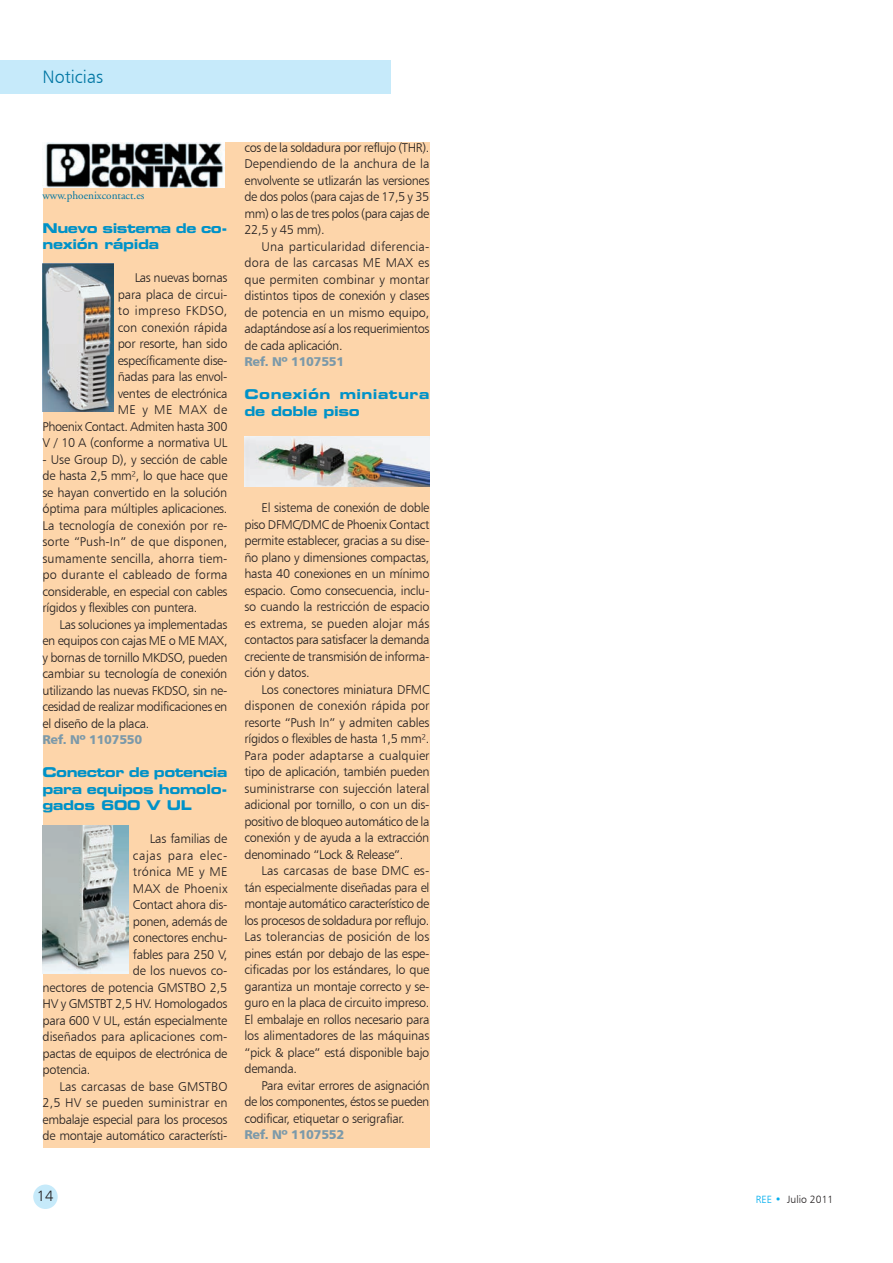
<style>
.page{position:relative;width:893px;height:1263px;background:#fff}
.page>*{position:absolute;margin:0;border:0;box-sizing:border-box;transform-origin:0 0}
.t1{font:18px "Humanist 777 BT Light B";color:#0076a3}
.t2{font:15px "Humanist 777 BT Light B";color:#231f20}
.t3{font:13.5px/16.5px "Eurostile Bold Extended Two";letter-spacing:-.03em;color:#0092c8}
.t4{font:13.5px/16.5px "Eurostile Bold Extended Two";letter-spacing:.03em;color:#0092c8}
.t5{font:12.75px/16.5px "Humanist 777 BT Light B";letter-spacing:-.025em;color:#231f20;text-align:justify}
.t6{font:12.75px "Humanist 777 BT Black B";letter-spacing:-.025em;color:#7b99a9}
.t7{font:12.75px "Humanist 777 BT Light B";color:#231f20}
.t8{font:12.75px "Humanist 777 BT Light B";letter-spacing:.01em;color:#231f20}
.t9{font:12.75px "Humanist 777 BT Light B";letter-spacing:.015em;color:#231f20}
.t10{font:12.75px "Humanist 777 BT Light B";letter-spacing:.005em;color:#231f20}
.t11{font:12.75px "Humanist 777 BT Light B";letter-spacing:.045em;color:#231f20}
.t12{font:11.25px "Adobe Garamond";color:#0076a3}
.t13{font:10.5px "Humanist 777 BT Light B";color:#231f20}
.s1{color:#00aeef}
</style>
<div class="page">
<div style="left:33px;top:1184px;width:25px;height:25px;background:#c6eafa;border-radius:50%"></div>
<div style="left:0;top:61px;width:391px;height:33px;background:#c6eafa"></div>
<div style="left:43px;top:142px;width:386px;height:1006px;background:#fdd5aa"></div>
<img style="left:43px;top:142px;width:182px;height:46px">
<img style="left:43px;top:264px;width:70px;height:148px">
<img style="left:43px;top:825px;width:86px;height:148px">
<img style="left:245px;top:437px;width:184px;height:49px">
<h1 class="t1" style="left:43px;top:65px;width:62px">Noticias</h1>
<p class="t12" style="left:43px;top:189px;width:103px">www.phoenixcontact.es</p>
<p class="t3" style="left:43px;top:219px;width:186px">Nuevo sistema de co&shy;nexión rápida</p>
<p class="t5" style="left:43px;top:269px;width:186px;text-align:right">Las nuevas bornas<br>para placa de circui-<br>to impreso FKDSO,<br>con conexión rápida<br>por resorte, han sido específicamente dise-<br>ñadas para las envol-<br>ventes de electrónica<br>ME y ME MAX de<br>Phoenix Contact. Admiten hasta 300<br>V / 10 A (conforme a normativa UL</p>
<p class="t5" style="left:43px;top:451px;width:187px">- Use Group D), y sección de cable de hasta 2,5 mm², lo que hace que se hayan convertido en la solución óptima para múltiples aplicaciones.<br>La tecnología de conexión por re&shy;sorte “Push-In” de que disponen, sumamente sencilla, ahorra tiem&shy;po durante el cableado de forma considerable, en especial con cables rígidos y flexibles con puntera.</p>
<p class="t5" style="left:43px;top:616px;width:187px;text-indent:17px">Las soluciones ya implementadas en equipos con cajas ME o ME MAX, y bornas de tornillo MKDSO, pueden cambiar su tecnología de conexión utilizando las nuevas FKDSO, sin ne&shy;cesidad de realizar modificaciones en el diseño de la placa.</p>
<p class="t6" style="left:43px;top:732px;width:101px">Ref. Nº 1107550</p>
<p class="t3" style="left:43px;top:764px;width:186px;text-align:justify">Conector de potencia para equipos homolo&shy;gados 600 V UL</p>
<p class="t5" style="left:150px;top:830px;width:79px">Las familias de</p>
<p class="t11" style="left:133px;top:848px;width:96px">cajas para elec-</p>
<p class="t9" style="left:133px;top:864px;width:96px">trónica ME y ME</p>
<p class="t9" style="left:133px;top:881px;width:96px">MAX de Phoenix</p>
<p class="t5" style="left:133px;top:896px;width:96px">Contact ahora dis-</p>
<p class="t5" style="left:133px;top:913px;width:96px">ponen, además de</p>
<p class="t5" style="left:133px;top:929px;width:96px">conectores enchu-</p>
<p class="t5" style="left:133px;top:946px;width:96px">fables para 250 V,</p>
<p class="t5" style="left:133px;top:962px;width:96px">de los nuevos co-</p>
<p class="t5" style="left:43px;top:979px;width:186px">nectores de potencia GMSTBO 2,5</p>
<p class="t5" style="left:43px;top:995px;width:186px">HV y GMSTBT 2,5 HV. Homologados</p>
<p class="t5" style="left:43px;top:1012px;width:186px">para 600 V UL, están especialmente</p>
<p class="t7" style="left:43px;top:1029px;width:186px">diseñados para aplicaciones com-</p>
<p class="t5" style="left:43px;top:1045px;width:186px">pactas de equipos de electrónica de</p>
<p class="t5" style="left:43px;top:1061px;width:49px">potencia.</p>
<p class="t10" style="left:60px;top:1078px;width:169px">Las carcasas de base GMSTBO</p>
<p class="t8" style="left:43px;top:1095px;width:186px">2,5 HV se pueden suministrar en</p>
<p class="t5" style="left:43px;top:1111px;width:186px">embalaje especial para los procesos</p>
<p class="t5" style="left:43px;top:1127px;width:186px">de montaje automático característi-</p>
<p class="t5" style="left:244px;top:139px;width:186px">cos de la soldadura por reflujo (THR).<br>Dependiendo de la anchura de la envolvente se utlizarán las versiones de dos polos (para cajas de 17,5 y 35 mm) o las de tres polos (para cajas de 22,5 y 45 mm).</p>
<p class="t5" style="left:244px;top:238px;width:187px;text-indent:17px">Una particularidad diferencia&shy;dora de las carcasas ME MAX es que permiten combinar y montar distintos tipos de conexión y clases de potencia en un mismo equipo, adaptándose así a los requerimientos de cada aplicación.</p>
<p class="t6" style="left:244px;top:354px;width:101px">Ref. Nº 1107551</p>
<p class="t4" style="left:244px;top:386px;width:186px">Conexión miniatura de doble piso</p>
<p class="t5" style="left:244px;top:499px;width:187px;text-indent:17px">El sistema de conexión de doble piso DFMC/DMC de Phoenix Contact permite establecer, gracias a su dise&shy;ño plano y dimensiones compactas, hasta 40 conexiones en un mínimo espacio. Como consecuencia, inclu&shy;so cuando la restricción de espacio es extrema, se pueden alojar más contactos para satisfacer la demanda creciente de transmisión de informa&shy;ción y datos.</p>
<p class="t5" style="left:244px;top:681px;width:187px;text-indent:17px">Los conectores miniatura DFMC disponen de conexión rápida por resorte “Push In” y admiten cables rígidos o flexibles de hasta 1,5 mm².<br>Para poder adaptarse a cualquier tipo de aplicación, también pueden suministrarse con sujección lateral adicional por tornillo, o con un dis&shy;positivo de bloqueo automático de la conexión y de ayuda a la extracción denominado “Lock &amp; Release”.</p>
<p class="t5" style="left:244px;top:862px;width:187px;text-indent:17px">Las carcasas de base DMC es&shy;tán especialmente diseñadas para el montaje automático característico de los procesos de soldadura por reflujo.<br>Las tolerancias de posición de los pines están por debajo de las espe&shy;cificadas por los estándares, lo que garantiza un montaje correcto y se&shy;guro en la placa de circuito impreso.<br>El embalaje en rollos necesario para los alimentadores de las máquinas “pick &amp; place” está disponible bajo demanda.</p>
<p class="t5" style="left:244px;top:1077px;width:186px;text-indent:17px">Para evitar errores de asignación de los componentes, éstos se pueden codificar, etiquetar o serigrafiar.</p>
<p class="t6" style="left:244px;top:1127px;width:101px">Ref. Nº 1107552</p>
<p class="t2" style="left:37px;top:1186px;width:18px">14</p>
<p class="t13" style="left:756px;top:1193px;width:79px"><span class="s1">REE •</span> Julio 2011</p>
</div>
